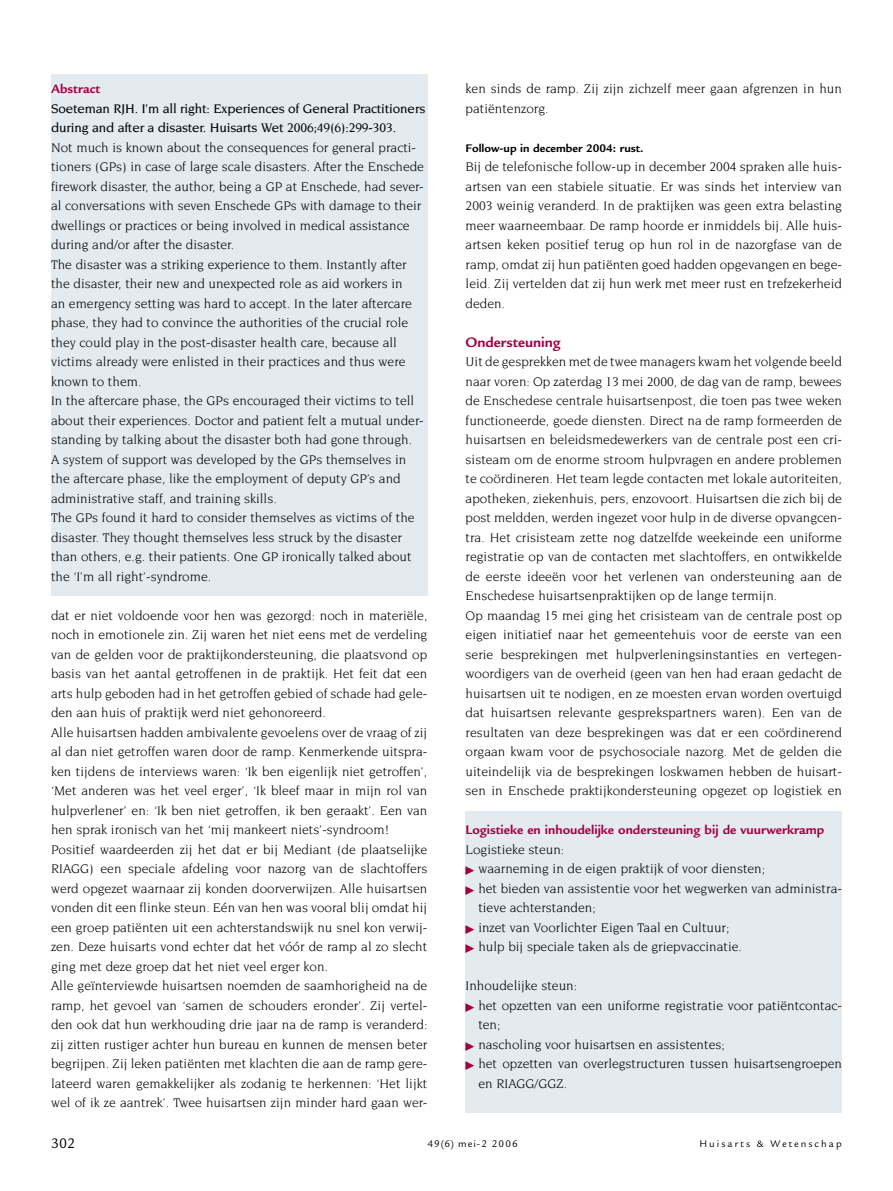
<style>
.page{position:relative;width:893px;height:1191px;background:#fff}
.page>*{position:absolute;margin:0;border:0;box-sizing:border-box;transform-origin:0 0}
.Kop1{font:700 15px "Legacy Sans";color:#a40041}
.t1{font:15px "Legacy Sans";color:#000}
.Samenvatting{font:13.5px/19.5px "Novarese";color:#000;text-align:justify}
.Blok{font:13.5px/19.5px "Novarese";color:#000}
.Samenvatting-2{font:500 13.5px/19.5px "Novarese";letter-spacing:-.01em;color:#000}
.Blokkop{font:700 13.5px "Legacy Sans";color:#a40041}
.Kop_Samenvatting{font:700 13.5px "Legacy Sans";color:#a40041}
.Kop2{font:700 12px "Legacy Sans";color:#000}
.t2{font:10.5px "Legacy Sans";letter-spacing:.19em;color:#000}
.t3{font:10.5px "Legacy Sans";letter-spacing:.1em;color:#000}
</style>
<div class="page">
<div style="left:51px;top:74px;width:376px;height:522px;background:#e4ebf0"></div>
<div style="left:466px;top:811px;width:376px;height:301px;background:#e4ebf0"></div>
<p class="Kop_Samenvatting" style="left:51px;top:81px;width:51px">Abstract</p>
<p class="Samenvatting-2" style="left:51px;top:98px;width:376px">Soeteman RJH. I’m all right: Experiences of General Practitioners during and after a disaster. Huisarts Wet 2006;49(6):299-303.</p>
<p class="Samenvatting" style="left:51px;top:137px;width:374px;text-align:left">Not much is known about the consequences for general practi&shy;tioners (GPs) in case of large scale disasters. After the Enschede firework disaster, the author, being a GP at Enschede, had sever&shy;al conversations with seven Enschede GPs with damage to their dwellings or practices or being involved in medical assistance during and/or after the disaster.</p>
<p class="Samenvatting" style="left:51px;top:254px;width:362px;text-align:left">The disaster was a striking experience to them. Instantly after the disaster, their new and unexpected role as aid workers in an emergency setting was hard to accept. In the later aftercare phase, they had to convince the authorities of the crucial role they could play in the post-disaster health care, because all victims already were enlisted in their practices and thus were known to them.</p>
<p class="Samenvatting" style="left:51px;top:391px;width:374px;text-align:left">In the aftercare phase, the GPs encouraged their victims to tell about their experiences. Doctor and patient felt a mutual under&shy;standing by talking about the disaster both had gone through.<br>A system of support was developed by the GPs themselves in the aftercare phase, like the employment of deputy GP’s and administrative staff, and training skills.</p>
<p class="Samenvatting" style="left:51px;top:508px;width:365px;text-align:left">The GPs found it hard to consider themselves as victims of the disaster. They thought themselves less struck by the disaster than others, e.g. their patients. One GP ironically talked about the ‘I’m all right’-syndrome.</p>
<p class="Samenvatting" style="left:51px;top:605px;width:378px">dat er niet voldoende voor hen was gezorgd: noch in materiële, noch in emotionele zin. Zij waren het niet eens met de verdeling van de gelden voor de praktijkondersteuning, die plaatsvond op basis van het aantal getroffenen in de praktijk. Het feit dat een arts hulp geboden had in het getroffen gebied of schade had gele&shy;den aan huis of praktijk werd niet gehonoreerd.</p>
<p class="Samenvatting" style="left:51px;top:722px;width:378px">Alle huisartsen hadden ambivalente gevoelens over de vraag of zij al dan niet getroffen waren door de ramp. Kenmerkende uitspra&shy;ken tijdens de interviews waren: ‘Ik ben eigenlijk niet getroffen’, ‘Met anderen was het veel erger’, ‘Ik bleef maar in mijn rol van hulpverlener’ en: ‘Ik ben niet getroffen, ik ben geraakt’. Een van hen sprak ironisch van het ‘mij mankeert niets’-syndroom!</p>
<p class="Samenvatting" style="left:51px;top:839px;width:378px">Positief waardeerden zij het dat er bij Mediant (de plaatselijke RIAGG) een speciale afdeling voor nazorg van de slachtoffers werd opgezet waarnaar zij konden doorverwijzen. Alle huisartsen vonden dit een flinke steun. Eén van hen was vooral blij omdat hij een groep patiënten uit een achterstandswijk nu snel kon verwij&shy;zen. Deze huisarts vond echter dat het vóór de ramp al zo slecht ging met deze groep dat het niet veel erger kon.</p>
<p class="Samenvatting" style="left:51px;top:976px;width:378px">Alle geïnterviewde huisartsen noemden de saamhorigheid na de ramp, het gevoel van ‘samen de schouders eronder’. Zij vertel&shy;den ook dat hun werkhouding drie jaar na de ramp is veranderd: zij zitten rustiger achter hun bureau en kunnen de mensen beter begrijpen. Zij leken patiënten met klachten die aan de ramp gere&shy;lateerd waren gemakkelijker als zodanig te herkennen: ‘Het lijkt wel of ik ze aantrek’. Twee huisartsen zijn minder hard gaan wer-</p>
<p class="Samenvatting" style="left:466px;top:79px;width:378px">ken sinds de ramp. Zij zijn zichzelf meer gaan afgrenzen in hun patiëntenzorg.</p>
<p class="Kop2" style="left:466px;top:141px;width:179px">Follow-up in december 2004: rust.</p>
<p class="Samenvatting" style="left:466px;top:157px;width:378px">Bij de telefonische follow-up in december 2004 spraken alle huis&shy;artsen van een stabiele situatie. Er was sinds het interview van 2003 weinig veranderd. In de praktijken was geen extra belasting meer waarneembaar. De ramp hoorde er inmiddels bij. Alle huis&shy;artsen keken positief terug op hun rol in de nazorgfase van de ramp, omdat zij hun patiënten goed hadden opgevangen en bege&shy;leid. Zij vertelden dat zij hun werk met meer rust en trefzekerheid deden.</p>
<p class="Kop1" style="left:466px;top:333px;width:97px">Ondersteuning</p>
<p class="Samenvatting" style="left:466px;top:352px;width:378px">Uit de gesprekken met de twee managers kwam het volgende beeld naar voren: Op zaterdag 13 mei 2000, de dag van de ramp, bewees de Enschedese centrale huisartsenpost, die toen pas twee weken functioneerde, goede diensten. Direct na de ramp formeerden de huisartsen en beleidsmedewerkers van de centrale post een cri&shy;sisteam om de enorme stroom hulpvragen en andere problemen te coördineren. Het team legde contacten met lokale autoriteiten, apotheken, ziekenhuis, pers, enzovoort. Huisartsen die zich bij de post meldden, werden ingezet voor hulp in de diverse opvangcen&shy;tra. Het crisisteam zette nog datzelfde weekeinde een uniforme registratie op van de contacten met slachtoffers, en ontwikkelde de eerste ideeën voor het verlenen van ondersteuning aan de Enschedese huisartsenpraktijken op de lange termijn.</p>
<p class="Samenvatting" style="left:466px;top:605px;width:378px">Op maandag 15 mei ging het crisisteam van de centrale post op eigen initiatief naar het gemeentehuis voor de eerste van een serie besprekingen met hulpverleningsinstanties en vertegen&shy;woordigers van de overheid (geen van hen had eraan gedacht de huisartsen uit te nodigen, en ze moesten ervan worden overtuigd dat huisartsen relevante gesprekspartners waren). Een van de resultaten van deze besprekingen was dat er een coördinerend orgaan kwam voor de psychosociale nazorg. Met de gelden die uiteindelijk via de besprekingen loskwamen hebben de huisart&shy;sen in Enschede praktijkondersteuning opgezet op logistiek en</p>
<p class="Blokkop" style="left:466px;top:822px;width:360px">Logistieke en inhoudelijke ondersteuning bij de vuurwerkramp</p>
<p class="Blok" style="left:466px;top:839px;width:100px">Logistieke steun:</p>
<p class="Blok" style="left:478px;top:859px;width:288px">waarneming in de eigen praktijk of voor diensten;</p>
<p class="Blok" style="left:478px;top:878px;width:365px">het bieden van assistentie voor het wegwerken van administra&shy;tieve achterstanden;</p>
<p class="Blok" style="left:478px;top:917px;width:253px">inzet van Voorlichter Eigen Taal en Cultuur;</p>
<p class="Blok" style="left:478px;top:937px;width:265px">hulp bij speciale taken als de griepvaccinatie.</p>
<p class="Blok" style="left:466px;top:976px;width:113px">Inhoudelijke steun:</p>
<p class="Blok" style="left:478px;top:995px;width:365px">het opzetten van een uniforme registratie voor patiëntcontac&shy;ten;</p>
<p class="Blok" style="left:478px;top:1034px;width:248px">nascholing voor huisartsen en assistentes;</p>
<p class="Blok" style="left:478px;top:1054px;width:365px">het opzetten van overlegstructuren tussen huisartsengroepen en RIAGG/GGZ.</p>
<p class="t1" style="left:51px;top:1134px;width:26px">302</p>
<p class="t3" style="left:427px;top:1138px;width:92px">49(6) mei-2 2006</p>
<p class="t2" style="left:699px;top:1138px;width:144px">Huisarts &amp; Wetenschap</p>
</div>
